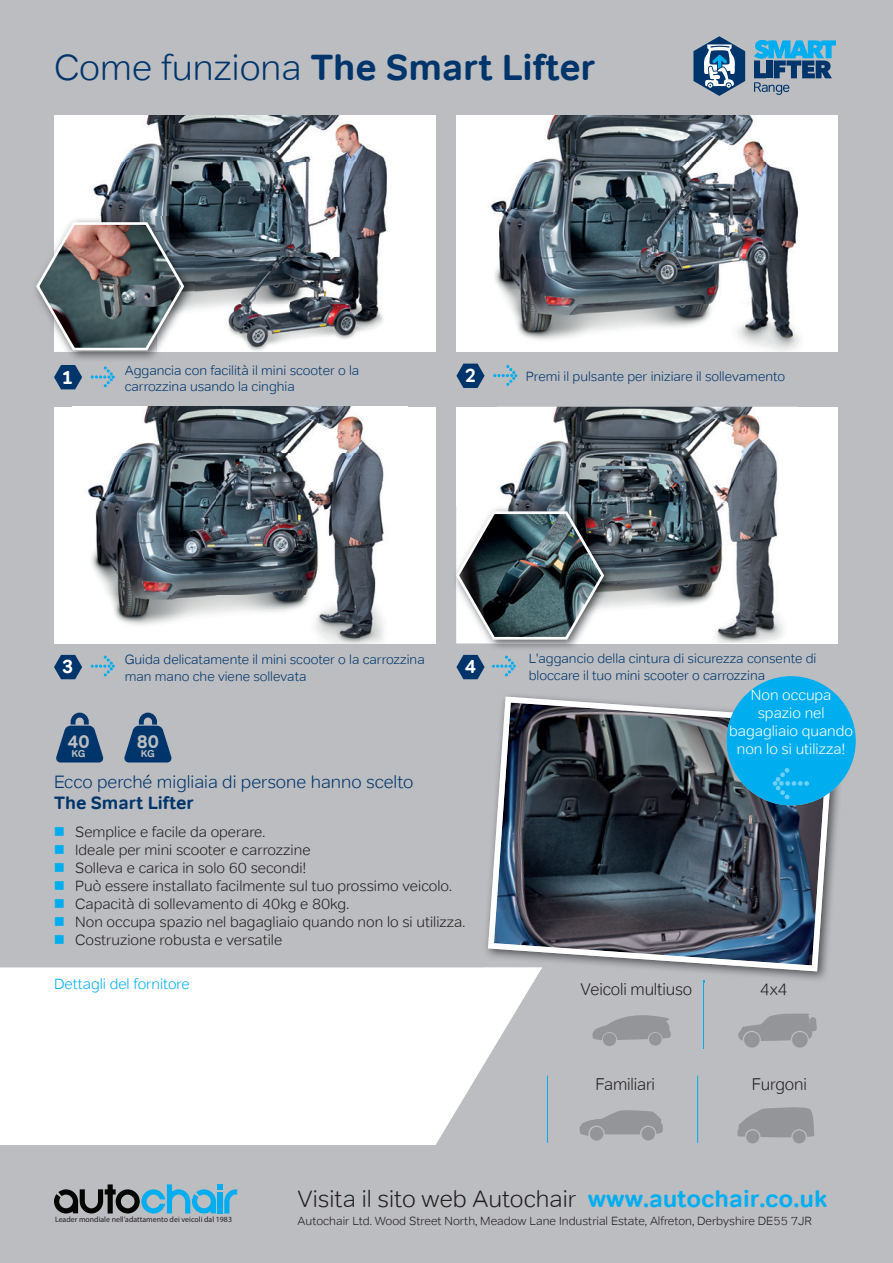
<style>
.page{position:relative;width:893px;height:1263px;background:#bcbdc0}
.page>*{position:absolute;margin:0;border:0;box-sizing:border-box;transform-origin:0 0}
.t1{font:700 36.75px "Tondo";color:#00356c}
.t2{font:300 24px "Tondo";color:#231f20}
.t3{font:700 19.05px "Tondo";color:#fff}
.t4{font:700 18.3px "Tondo";color:#bcbdc0}
.t5{font:300 18px "Tondo";color:#00356c}
.t6{font:700 18px "Tondo";color:#00356c}
.t7{font:300 17.1px "Tondo";letter-spacing:-.01em;color:#231f20;scale:.96 1}
.t8{font:300 15px "Tondo";color:#231f20}
.t9{font:300 15px/18px "Tondo";color:#fff;text-align:center}
.t10{font:300 15px "Tondo";color:#00aeef}
.t11{font:300 13.5px/16.2px "Tondo";color:#00356c}
.t12{font:300 12px "Tondo";color:#231f20}
.t13{font:700 10.2px "Tondo";color:#bcbdc0}
.t14{font:7.8px "Myriad Pro";color:#231f20}
.s1{font-weight:300}
.s2{color:#00aeef}
.s3{font-weight:700;color:#00aeef}
</style>
<div class="page">
<svg style="left:754px;top:40px;width:82px;height:55px"></svg>
<svg style="left:693px;top:36px;width:52px;height:60px"></svg>
<svg style="left:56px;top:713px;width:47px;height:49px"></svg>
<svg style="left:124px;top:713px;width:48px;height:49px"></svg>
<div style="left:54px;top:115px;width:382px;height:237px;background:#fff"></div>
<img style="left:92px;top:115px;width:295px;height:95px">
<img style="left:100px;top:210px;width:84px;height:7px">
<img style="left:184px;top:210px;width:203px;height:47px">
<img style="left:195px;top:257px;width:188px;height:94px">
<svg style="left:91px;top:366px;width:24px;height:21px"></svg>
<svg style="left:493px;top:365px;width:24px;height:21px"></svg>
<svg style="left:54px;top:365px;width:28px;height:24px"></svg>
<svg style="left:91px;top:655px;width:24px;height:22px"></svg>
<svg style="left:492px;top:655px;width:24px;height:22px"></svg>
<svg style="left:54px;top:655px;width:28px;height:24px"></svg>
<svg style="left:456px;top:655px;width:29px;height:24px"></svg>
<svg style="left:456px;top:364px;width:29px;height:24px"></svg>
<div style="left:456px;top:115px;width:382px;height:237px;background:#fff"></div>
<img style="left:491px;top:115px;width:309px;height:237px">
<div style="left:54px;top:407px;width:382px;height:236px;background:#fff"></div>
<img style="left:87px;top:407px;width:297px;height:236px">
<div style="left:456px;top:407px;width:382px;height:236px;background:#fff"></div>
<img style="left:500px;top:407px;width:283px;height:236px">
<svg style="left:0;top:967px;width:534px;height:178px;background:#f9f9f9"></svg>
<svg style="left:54px;top:1184px;width:183px;height:29px"></svg>
<svg style="left:592px;top:1015px;width:79px;height:31px"></svg>
<svg style="left:738px;top:1014px;width:79px;height:34px"></svg>
<hr style="left:703px;top:981px;width:1px;height:67px;background:#00aeef">
<svg style="left:579px;top:1110px;width:84px;height:30px"></svg>
<svg style="left:737px;top:1107px;width:78px;height:36px"></svg>
<hr style="left:547px;top:1076px;width:1px;height:67px;background:#00aeef">
<hr style="left:697px;top:1076px;width:1px;height:67px;background:#00aeef">
<img style="left:486px;top:691px;width:360px;height:291px">
<img style="left:483px;top:967px;width:59px;height:15px">
<svg style="left:488px;top:696px;width:347px;height:275px;background:#525b66"></svg>
<div style="left:726px;top:676px;width:130px;height:129px;background:#00aeef;border-radius:50%"></div>
<svg style="left:773px;top:768px;width:36px;height:31px"></svg>
<img style="left:78px;top:217px;width:117px;height:96px">
<svg style="left:35px;top:220px;width:151px;height:132px"></svg>
<img style="left:456px;top:643px;width:159px;height:6px">
<img style="left:497px;top:506px;width:118px;height:137px">
<svg style="left:456px;top:509px;width:150px;height:132px"></svg>
<h1 class="t1" style="left:54px;top:45px;width:543px"><span class="s1">Come funziona</span> The Smart Lifter</h1>
<p class="t11" style="left:125px;top:362px;width:236px">Aggancia con facilità il mini scooter o la carrozzina usando la cinghia</p>
<p class="t3" style="left:465px;top:364px;width:13px">2</p>
<p class="t3" style="left:61px;top:365px;width:13px">1</p>
<p class="t11" style="left:526px;top:368px;width:261px">Premi il pulsante per iniziare il sollevamento</p>
<p class="t3" style="left:62px;top:655px;width:13px">3</p>
<p class="t11" style="left:529px;top:651px;width:289px">L'aggancio della cintura di sicurezza consente di bloccare il tuo mini scooter o carrozzina</p>
<p class="t11" style="left:125px;top:652px;width:301px">Guida delicatamente il mini scooter o la carrozzina man mano che viene sollevata</p>
<p class="t3" style="left:465px;top:655px;width:13px">4</p>
<p class="t4" style="left:67px;top:730px;width:24px">40</p>
<p class="t13" style="left:72px;top:747px;width:15px">KG</p>
<p class="t4" style="left:137px;top:730px;width:24px">80</p>
<p class="t13" style="left:141px;top:747px;width:15px">KG</p>
<p class="t5" style="left:54px;top:771px;width:361px">Ecco perché migliaia di persone hanno scelto</p>
<p class="t6" style="left:54px;top:792px;width:141px">The Smart Lifter</p>
<p class="t8" style="left:54px;top:823px;width:213px"><span class="s2">■</span> Semplice e facile da operare.</p>
<p class="t8" style="left:54px;top:841px;width:258px"><span class="s2">■</span> Ideale per mini scooter e carrozzine</p>
<p class="t8" style="left:54px;top:859px;width:254px"><span class="s2">■</span> Solleva e carica in solo 60 secondi!</p>
<p class="t8" style="left:54px;top:877px;width:400px"><span class="s2">■</span> Può essere installato facilmente sul tuo prossimo veicolo.</p>
<p class="t8" style="left:54px;top:895px;width:297px"><span class="s2">■</span> Capacità di sollevamento di 40kg e 80kg.</p>
<p class="t8" style="left:54px;top:913px;width:413px"><span class="s2">■</span> Non occupa spazio nel bagagliaio quando non lo si utilizza.</p>
<p class="t8" style="left:54px;top:931px;width:230px"><span class="s2">■</span> Costruzione robusta e versatile</p>
<p class="t10" style="left:54px;top:974px;width:137px">Dettagli del fornitore</p>
<p class="t9" style="left:729px;top:686px;width:125px">Non occupa spazio nel bagagliaio quando non lo si utilizza!</p>
<p class="t7" style="left:580px;top:979px;width:118px">Veicoli multiuso</p>
<p class="t7" style="left:760px;top:979px;width:30px">4x4</p>
<p class="t7" style="left:595px;top:1074px;width:64px">Familiari</p>
<p class="t7" style="left:752px;top:1074px;width:59px">Furgoni</p>
<p class="t14" style="left:55px;top:1214px;width:178px">Leader mondiale nell’adattamento dei veicoli dal 1983</p>
<h2 class="t2" style="left:298px;top:1184px;width:531px">Visita il sito web Autochair <span class="s3">www.autochair.co.uk</span></h2>
<p class="t12" style="left:298px;top:1213px;width:516px">Autochair Ltd. Wood Street North, Meadow Lane Industrial Estate, Alfreton, Derbyshire DE55 7JR</p>
</div>
